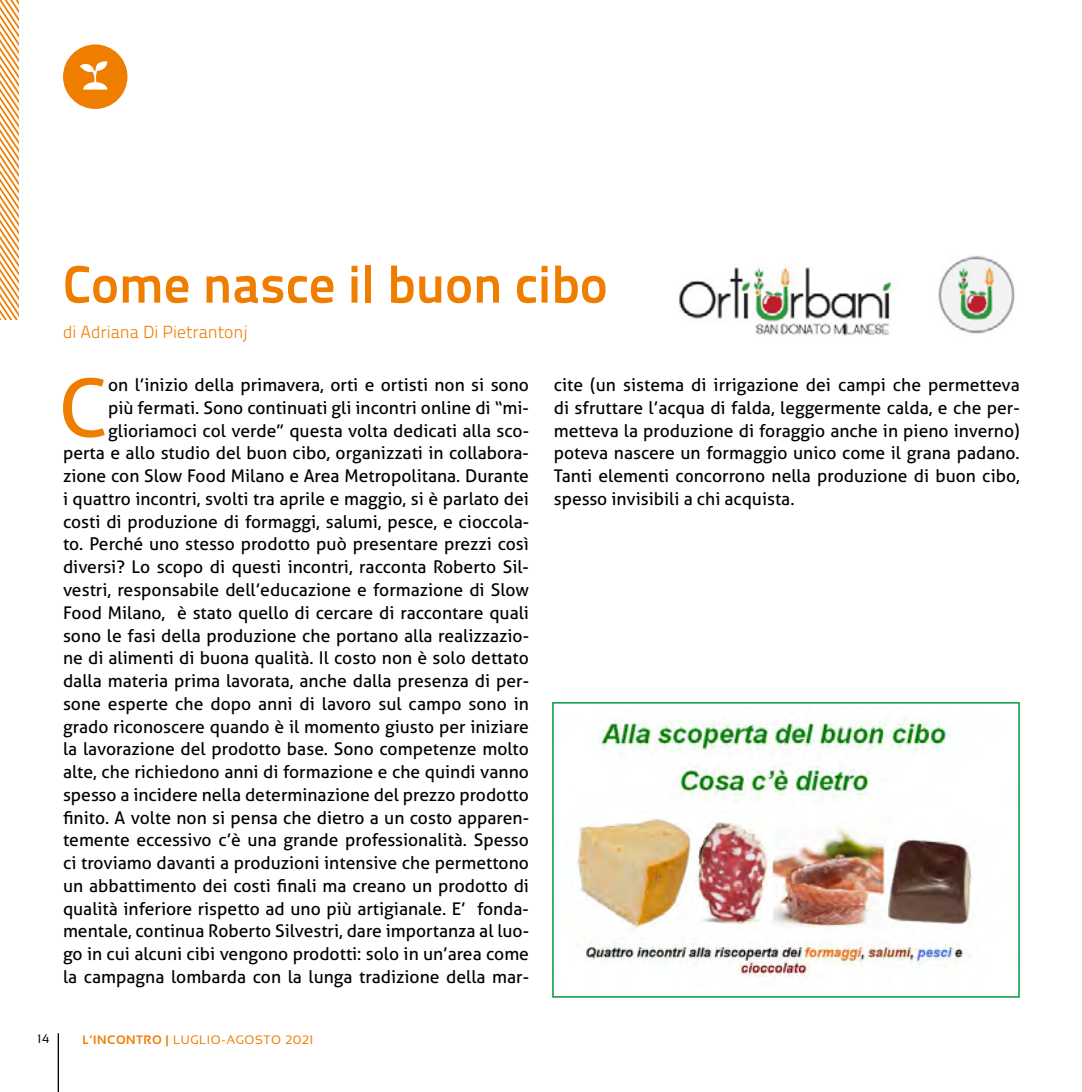
<style>
.page{position:relative;width:1082px;height:1092px;background:#fff}
.page>*{position:absolute;margin:0;border:0;box-sizing:border-box;transform-origin:0 0}
.t1{font:80.67px "Aller";color:#ef7d00}
.t2{font:700 52.5px "Titillium Text 22 L";color:#ef7d00}
.t3{font:17.5px/22.8px "Aller";color:#000;text-align:right}
.t4{font:300 17.5px "Titillium Text 22 L";color:#ef7d00}
.t5{font:12.25px "Sansation";letter-spacing:.05em;color:#ef7d00}
.t6{font:12.25px "Sansation";color:#000}
.s1{font-weight:700}
</style>
<div class="page">
<hr style="left:58px;top:1033px;width:1px;height:58px;background:#000">
<svg style="left:0;top:0;width:19px;height:319px"></svg>
<img style="left:678px;top:255px;width:337px;height:81px">
<div style="left:63px;top:44px;width:64px;height:65px;background:#ef7d00;border-radius:50%"></div>
<svg style="left:80px;top:61px;width:27px;height:29px"></svg>
<img style="left:577px;top:719px;width:395px;height:259px">
<div style="left:552px;top:702px;width:467px;height:295px;border:1px solid #009641"></div>
<h2 class="t2" style="left:63px;top:244px;width:546px">Come nasce il buon cibo</h2>
<p class="t4" style="left:63px;top:319px;width:186px">di Adriana Di Pietrantonj</p>
<p class="t3" style="left:63px;top:373px;width:467px">on l’inizio della primavera, orti e ortisti non si sono<br>più fermati. Sono continuati gli incontri online di “mi&shy;glioriamoci col verde” questa volta dedicati alla sco&shy;perta e allo studio del buon cibo, organizzati in collabora&shy;zione con Slow Food Milano e Area Metropolitana. Durante i quattro incontri, svolti tra aprile e maggio, si è parlato dei costi di produzione di formaggi, salumi, pesce, e cioccola&shy;to. Perché uno stesso prodotto può presentare prezzi così diversi? Lo scopo di questi incontri, racconta Roberto Sil&shy;vestri, responsabile dell’educazione e formazione di Slow Food Milano, è stato quello di cercare di raccontare quali sono le fasi della produzione che portano alla realizzazio&shy;ne di alimenti di buona qualità. Il costo non è solo dettato dalla materia prima lavorata, anche dalla presenza di per&shy;sone esperte che dopo anni di lavoro sul campo sono in grado riconoscere quando è il momento giusto per iniziare la lavorazione del prodotto base. Sono competenze molto alte, che richiedono anni di formazione e che quindi vanno spesso a incidere nella determinazione del prezzo prodotto finito. A volte non si pensa che dietro a un costo apparen&shy;temente eccessivo c’è una grande professionalità. Spesso ci troviamo davanti a produzioni intensive che permettono un abbattimento dei costi finali ma creano un prodotto di qualità inferiore rispetto ad uno più artigianale. E’ fonda&shy;mentale, continua Roberto Silvestri, dare importanza al luo&shy;go in cui alcuni cibi vengono prodotti: solo in un’area come la campagna lombarda con la lunga tradizione della mar-</p>
<p class="t3" style="left:554px;top:373px;width:467px;text-align:justify">cite (un sistema di irrigazione dei campi che permetteva di sfruttare l’acqua di falda, leggermente calda, e che per&shy;metteva la produzione di foraggio anche in pieno inverno) poteva nascere un formaggio unico come il grana padano.<br>Tanti elementi concorrono nella produzione di buon cibo, spesso invisibili a chi acquista.</p>
<h1 class="t1" style="left:58px;top:359px;width:51px">C</h1>
<p class="t6" style="left:38px;top:1032px;width:13px">14</p>
<p class="t5" style="left:82px;top:1033px;width:233px"><span class="s1">L’INCONTRO |</span> LUGLIO-AGOSTO 2021</p>
</div>
